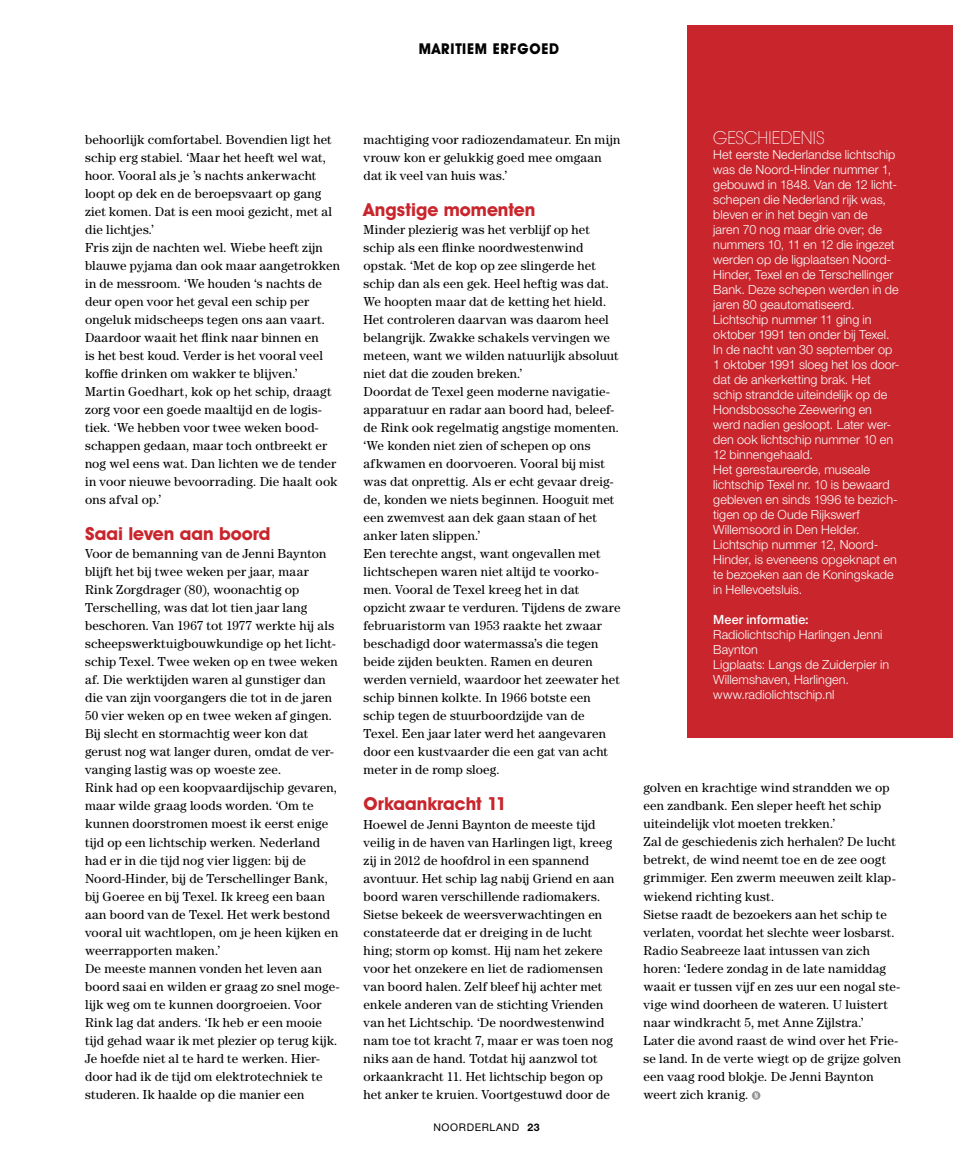
<style>
.page{position:relative;width:978px;height:1170px;background:#fff}
.page>*{position:absolute;margin:0;border:0;box-sizing:border-box;transform-origin:0 0}
.t1{font:700 18px "Avant Garde IT Cby BT";color:#c9252c}
.t2{font:200 18px "Avant Garde IT Cby BT";letter-spacing:.005em;color:#fff}
.t3{font:700 15px "Avant Garde IT Cby BT";letter-spacing:.05em;color:#000;scale:.95 1}
.t4{font:13.05px/18px "Century Std";letter-spacing:.01em;color:#000}
.t5{font:300 12.6px/15px "Helvetica Neue LT Std";letter-spacing:.005em;color:#fff}
.t6{font:500 12.6px "Helvetica Neue";letter-spacing:.005em;color:#fff}
.t7{font:10.5px "Helvetica Neue LT Std";letter-spacing:.06em;color:#000}
.s1{font-weight:700}
</style>
<div class="page">
<div style="left:687px;top:26px;width:265px;height:712px;background:#c9252c"></div>
<svg style="left:752px;top:1091px;width:8px;height:8px"></svg>
<p class="t3" style="left:419px;top:40px;width:149px">MARITIEM ERFGOED</p>
<p class="t4" style="left:85px;top:130px;width:256px">behoorlijk comfortabel. Bovendien ligt het schip erg stabiel. ‘Maar het heeft wel wat, hoor. Vooral als je ’s nachts ankerwacht loopt op dek en de beroepsvaart op gang ziet komen. Dat is een mooi gezicht, met al die lichtjes.’<br>Fris zijn de nachten wel. Wiebe heeft zijn blauwe pyjama dan ook maar aangetrokken in de messroom. ‘We houden ‘s nachts de deur open voor het geval een schip per ongeluk midscheeps tegen ons aan vaart.<br>Daardoor waait het flink naar binnen en<br>is het best koud. Verder is het vooral veel koffie drinken om wakker te blijven.’ Martin Goedhart, kok op het schip, draagt zorg voor een goede maaltijd en de logis&shy;tiek. ‘We hebben voor twee weken bood&shy;schappen gedaan, maar toch ontbreekt er nog wel eens wat. Dan lichten we de tender in voor nieuwe bevoorrading. Die haalt ook ons afval op.’</p>
<h1 class="t1" style="left:85px;top:523px;width:187px">Saai leven aan boord</h1>
<p class="t4" style="left:85px;top:544px;width:256px">Voor de bemanning van de Jenni Baynton blijft het bij twee weken per jaar, maar Rink Zorgdrager (80), woonachtig op Terschelling, was dat lot tien jaar lang beschoren. Van 1967 tot 1977 werkte hij als scheepswerktuigbouwkundige op het licht&shy;schip Texel. Twee weken op en twee weken af. Die werktijden waren al gunstiger dan die van zijn voorgangers die tot in de jaren 50 vier weken op en twee weken af gingen.<br>Bij slecht en stormachtig weer kon dat gerust nog wat langer duren, omdat de ver&shy;vanging lastig was op woeste zee.<br>Rink had op een koopvaardijschip gevaren, maar wilde graag loods worden. ‘Om te kunnen doorstromen moest ik eerst enige tijd op een lichtschip werken. Nederland had er in die tijd nog vier liggen: bij de Noord-Hinder, bij de Terschellinger Bank, bij Goeree en bij Texel. Ik kreeg een baan aan boord van de Texel. Het werk bestond vooral uit wachtlopen, om je heen kijken en weerrapporten maken.’<br>De meeste mannen vonden het leven aan boord saai en wilden er graag zo snel moge&shy;lijk weg om te kunnen doorgroeien. Voor Rink lag dat anders. ‘Ik heb er een mooie tijd gehad waar ik met plezier op terug kijk.<br>Je hoefde niet al te hard te werken. Hier&shy;door had ik de tijd om elektrotechniek te studeren. Ik haalde op die manier een</p>
<p class="t4" style="left:364px;top:130px;width:258px">machtiging voor radiozendamateur. En mijn vrouw kon er gelukkig goed mee omgaan dat ik veel van huis was.’</p>
<h1 class="t1" style="left:364px;top:199px;width:173px">Angstige momenten</h1>
<p class="t4" style="left:364px;top:220px;width:259px">Minder plezierig was het verblijf op het schip als een flinke noordwestenwind opstak. ‘Met de kop op zee slingerde het schip dan als een gek. Heel heftig was dat.<br>We hoopten maar dat de ketting het hield.<br>Het controleren daarvan was daarom heel belangrijk. Zwakke schakels vervingen we meteen, want we wilden natuurlijk absoluut niet dat die zouden breken.’<br>Doordat de Texel geen moderne navigatie&shy;apparatuur en radar aan boord had, beleef&shy;de Rink ook regelmatig angstige momenten. ‘We konden niet zien of schepen op ons afkwamen en doorvoeren. Vooral bij mist was dat onprettig. Als er echt gevaar dreig&shy;de, konden we niets beginnen. Hooguit met een zwemvest aan dek gaan staan of het anker laten slippen.’<br>Een terechte angst, want ongevallen met lichtschepen waren niet altijd te voorko&shy;men. Vooral de Texel kreeg het in dat opzicht zwaar te verduren. Tijdens de zware februaristorm van 1953 raakte het zwaar beschadigd door watermassa’s die tegen beide zijden beukten. Ramen en deuren werden vernield, waardoor het zeewater het schip binnen kolkte. In 1966 botste een schip tegen de stuurboordzijde van de Texel. Een jaar later werd het aangevaren door een kustvaarder die een gat van acht meter in de romp sloeg.</p>
<h1 class="t1" style="left:364px;top:793px;width:144px">Orkaankracht 11</h1>
<p class="t4" style="left:364px;top:814px;width:252px">Hoewel de Jenni Baynton de meeste tijd veilig in de haven van Harlingen ligt, kreeg zij in 2012 de hoofdrol in een spannend avontuur. Het schip lag nabij Griend en aan boord waren verschillende radiomakers.<br>Sietse bekeek de weersverwachtingen en constateerde dat er dreiging in de lucht hing; storm op komst. Hij nam het zekere voor het onzekere en liet de radiomensen van boord halen. Zelf bleef hij achter met enkele anderen van de stichting Vrienden van het Lichtschip. ‘De noordwestenwind nam toe tot kracht 7, maar er was toen nog niks aan de hand. Totdat hij aanzwol tot orkaankracht 11. Het lichtschip begon op het anker te kruien. Voortgestuwd door de</p>
<p class="t7" style="left:433px;top:1120px;width:108px">NOORDERLAND <span class="s1">23</span></p>
<h1 class="t2" style="left:713px;top:127px;width:113px">GESCHIEDENIS</h1>
<p class="t5" style="left:713px;top:147px;width:188px">Het eerste Nederlandse lichtschip was de Noord-Hinder nummer 1, gebouwd in 1848. Van de 12 licht&shy;schepen die Nederland rijk was, bleven er in het begin van de<br>jaren 70 nog maar drie over; de nummers 10, 11 en 12 die ingezet werden op de ligplaatsen Noord-<br>Hinder, Texel en de Terschellinger<br>Bank. Deze schepen werden in de jaren 80 geautomatiseerd.<br>Lichtschip nummer 11 ging in oktober 1991 ten onder bij Texel.<br>In de nacht van 30 september op<br>1 oktober 1991 sloeg het los door&shy;dat de ankerketting brak. Het schip strandde uiteindelijk op de<br>Hondsbossche Zeewering en werd nadien gesloopt. Later wer&shy;den ook lichtschip nummer 10 en<br>12 binnengehaald.<br>Het gerestaureerde, museale lichtschip Texel nr. 10 is bewaard gebleven en sinds 1996 te bezich&shy;tigen op de Oude Rijkswerf<br>Willemsoord in Den Helder.<br>Lichtschip nummer 12, Noord-<br>Hinder, is eveneens opgeknapt en te bezoeken aan de Koningskade in Hellevoetsluis.</p>
<p class="t6" style="left:713px;top:609px;width:97px">Meer informatie:</p>
<p class="t5" style="left:713px;top:627px;width:177px">Radiolichtschip Harlingen Jenni<br>Baynton<br>Ligplaats: Langs de Zuiderpier in<br>Willemshaven, Harlingen. www.radiolichtschip.nl</p>
<p class="t4" style="left:643px;top:778px;width:259px">golven en krachtige wind strandden we op een zandbank. Een sleper heeft het schip uiteindelijk vlot moeten trekken.’<br>Zal de geschiedenis zich herhalen? De lucht betrekt, de wind neemt toe en de zee oogt grimmiger. Een zwerm meeuwen zeilt klap&shy;wiekend richting kust.<br>Sietse raadt de bezoekers aan het schip te verlaten, voordat het slechte weer losbarst.<br>Radio Seabreeze laat intussen van zich horen: ‘Iedere zondag in de late namiddag waait er tussen vijf en zes uur een nogal ste&shy;vige wind doorheen de wateren. U luistert naar windkracht 5, met Anne Zijlstra.’<br>Later die avond raast de wind over het Frie&shy;se land. In de verte wiegt op de grijze golven een vaag rood blokje. De Jenni Baynton weert zich kranig.</p>
</div>
